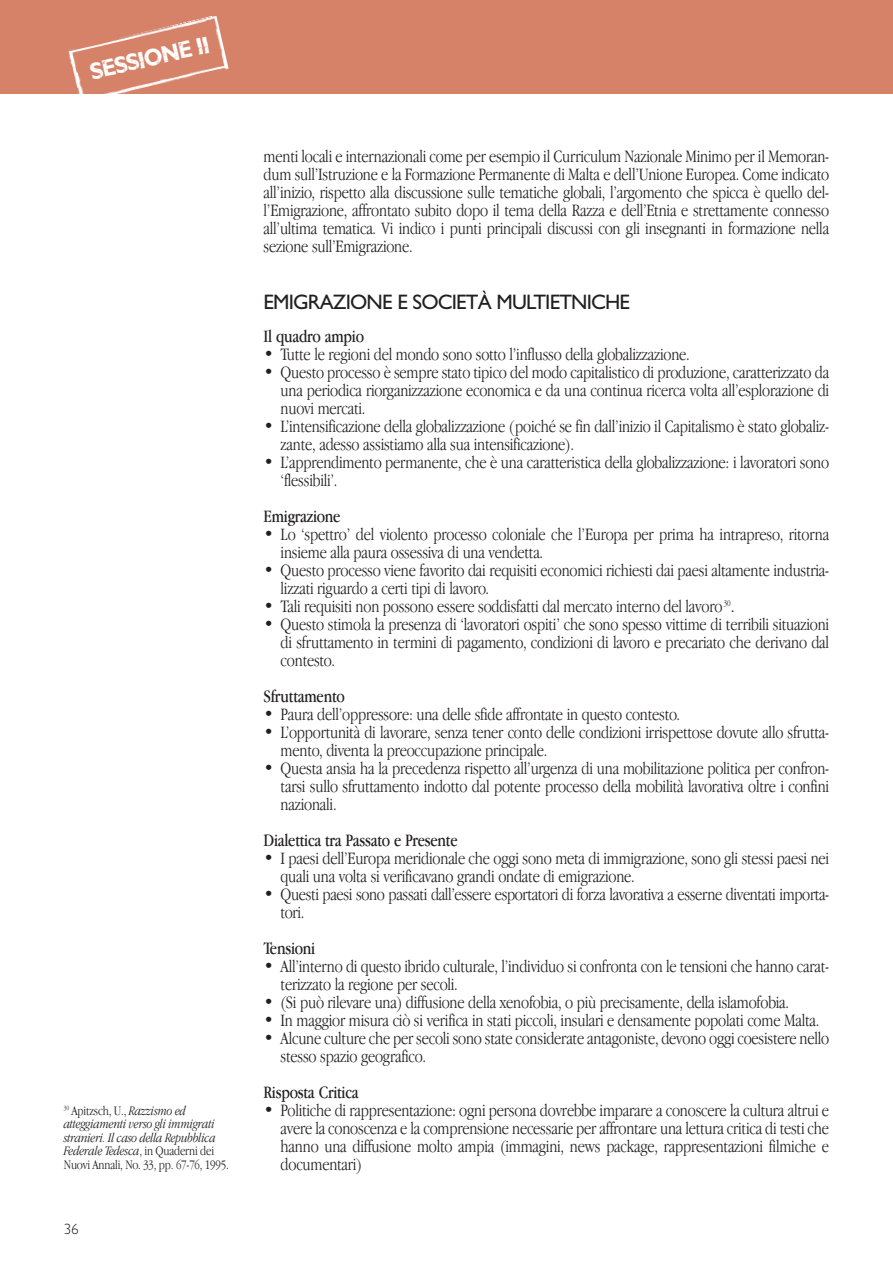
<style>
.page{position:relative;width:893px;height:1263px;background:#fff}
.page>*{position:absolute;margin:0;border:0;box-sizing:border-box;transform-origin:0 0}
.t1{font:700 23.85px "Gill Sans Woodblock";color:#fff;scale:.93 1}
.t2{font:21px "Gill Sans";letter-spacing:-.04em;color:#231f20}
.t3{font:300 18px/18px "Apple Garamond";letter-spacing:-.01em;color:#231f20}
.t4{font:18px "Apple Garamond";letter-spacing:-.015em;color:#231f20}
.t5{font:300 15px "Gill Sans";color:#231f20}
.t6{font:italic 300 13.5px/13.5px "Apple Garamond";letter-spacing:-.01em;color:#231f20}
.s1{font-style:normal}
.s2{font-weight:400}
</style>
<div class="page">
<div style="left:0;top:0;width:893px;height:94px;background:#d58269"></div>
<img style="left:68px;top:16px;width:161px;height:78px">
<h1 class="t1" style="left:87px;top:57px;width:133px;rotate:-13deg">Sessione II</h1>
<p class="t6" style="left:64px;top:1105px;width:166px"><sup>30</sup> <span class="s1">Apitzsch, U.,</span> Razzismo ed atteggiamenti verso gli immigrati stranieri. Il caso della Repubblica Federale Tedesca<span class="s1">, in Quaderni dei Nuovi Annali, No. 33, pp. 67-76, 1995.</span></p>
<p class="t5" style="left:64px;top:1223px;width:16px">36</p>
<p class="t3" style="left:264px;top:149px;width:567px;text-align:justify">menti locali e internazionali come per esempio il Curriculum Nazionale Minimo per il Memoran&shy;dum sull’Istruzione e la Formazione Permanente di Malta e dell’Unione Europea. Come indicato all’inizio, rispetto alla discussione sulle tematiche globali, l’argomento che spicca è quello del&shy;l’Emigrazione, affrontato subito dopo il tema della Razza e dell’Etnia e strettamente connesso all’ultima tematica. Vi indico i punti principali discussi con gli insegnanti in formazione nella sezione sull’Emigrazione.</p>
<p class="t2" style="left:264px;top:294px;width:368px">EMIGRAZIONE E SOCIETÀ MULTIETNICHE</p>
<p class="t4" style="left:264px;top:330px;width:102px">Il quadro ampio</p>
<p class="t3" style="left:264px;top:347px;width:428px">• Tutte le regioni del mondo sono sotto l’influsso della globalizzazione.</p>
<p class="t3" style="left:281px;top:365px;width:550px;text-align:justify;text-indent:-17px">• Questo processo è sempre stato tipico del modo capitalistico di produzione, caratterizzato da una periodica riorganizzazione economica e da una continua ricerca volta all’esplorazione di nuovi mercati.</p>
<p class="t3" style="left:281px;top:419px;width:550px;text-indent:-17px">• L’intensificazione della globalizzazione (poiché se fin dall’inizio il Capitalismo è stato globaliz&shy;zante, adesso assistiamo alla sua intensificazione).</p>
<p class="t3" style="left:281px;top:455px;width:550px;text-indent:-17px">• L’apprendimento permanente, che è una caratteristica della globalizzazione: i lavoratori sono ‘flessibili’.</p>
<p class="t4" style="left:264px;top:510px;width:78px">Emigrazione</p>
<p class="t3" style="left:281px;top:527px;width:550px;text-indent:-17px">• Lo ‘spettro’ del violento processo coloniale che l’Europa per prima ha intrapreso, ritorna insieme alla paura ossessiva di una vendetta.</p>
<p class="t3" style="left:281px;top:563px;width:550px;text-indent:-17px">• Questo processo viene favorito dai requisiti economici richiesti dai paesi altamente industria&shy;lizzati riguardo a certi tipi di lavoro.</p>
<p class="t3" style="left:264px;top:599px;width:472px">• Tali requisiti non possono essere soddisfatti dal mercato interno del lavoro<sup>30</sup><span class="s2">.</span></p>
<p class="t3" style="left:281px;top:617px;width:550px;text-align:justify;text-indent:-17px">• Questo stimola la presenza di ‘lavoratori ospiti’ che sono spesso vittime di terribili situazioni di sfruttamento in termini di pagamento, condizioni di lavoro e precariato che derivano dal contesto.</p>
<p class="t4" style="left:264px;top:690px;width:83px">Sfruttamento</p>
<p class="t3" style="left:264px;top:707px;width:418px">• Paura dell’oppressore: una delle sfide affrontate in questo contesto.</p>
<p class="t3" style="left:281px;top:725px;width:550px;text-indent:-17px">• L’opportunità di lavorare, senza tener conto delle condizioni irrispettose dovute allo sfrutta&shy;mento, diventa la preoccupazione principale.</p>
<p class="t3" style="left:281px;top:761px;width:550px;text-align:justify;text-indent:-17px">• Questa ansia ha la precedenza rispetto all’urgenza di una mobilitazione politica per confron&shy;tarsi sullo sfruttamento indotto dal potente processo della mobilità lavorativa oltre i confini nazionali.</p>
<p class="t4" style="left:264px;top:834px;width:196px">Dialettica tra Passato e Presente</p>
<p class="t3" style="left:281px;top:851px;width:550px;text-indent:-17px">• I paesi dell’Europa meridionale che oggi sono meta di immigrazione, sono gli stessi paesi nei quali una volta si verificavano grandi ondate di emigrazione.</p>
<p class="t3" style="left:281px;top:887px;width:550px;text-indent:-17px">• Questi paesi sono passati dall’essere esportatori di forza lavorativa a esserne diventati importa&shy;tori.</p>
<p class="t4" style="left:264px;top:942px;width:53px">Tensioni</p>
<p class="t3" style="left:281px;top:959px;width:550px;text-indent:-17px">• All’interno di questo ibrido culturale, l’individuo si confronta con le tensioni che hanno carat&shy;terizzato la regione per secoli.</p>
<p class="t3" style="left:264px;top:995px;width:527px">• (Si può rilevare una) diffusione della xenofobia, o più precisamente, della islamofobia.</p>
<p class="t3" style="left:264px;top:1013px;width:557px">• In maggior misura ciò si verifica in stati piccoli, insulari e densamente popolati come Malta.</p>
<p class="t3" style="left:281px;top:1031px;width:550px;text-indent:-17px">• Alcune culture che per secoli sono state considerate antagoniste, devono oggi coesistere nello stesso spazio geografico.</p>
<p class="t4" style="left:264px;top:1086px;width:97px">Risposta Critica</p>
<p class="t3" style="left:281px;top:1103px;width:550px;text-align:justify;text-indent:-17px">• Politiche di rappresentazione: ogni persona dovrebbe imparare a conoscere la cultura altrui e avere la conoscenza e la comprensione necessarie per affrontare una lettura critica di testi che hanno una diffusione molto ampia (immagini, news package, rappresentazioni filmiche e documentari)</p>
</div>
